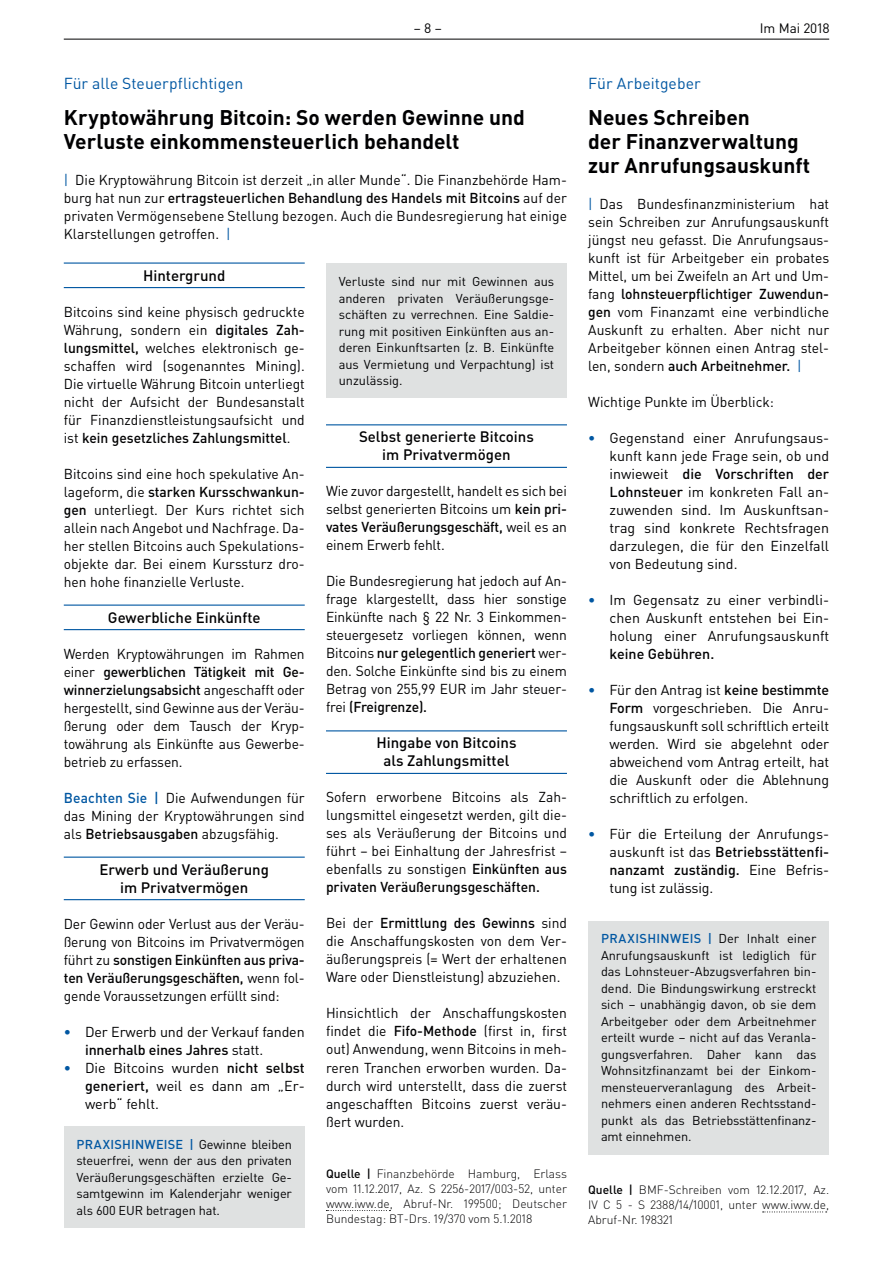
<style>
.page{position:relative;width:893px;height:1263px;background:#fff}
.page>*{position:absolute;margin:0;border:0;box-sizing:border-box;transform-origin:0 0}
.t1{font:700 21px/24px "DIN Pro";letter-spacing:-.005em;color:#000002}
.t2{font:15.75px "DIN Pro";color:#0157a2}
.t3{font:500 15px/18px "DIN Pro";color:#000002;text-align:center}
.t4{font:14.25px/18px "DIN Pro";color:#000002;text-align:justify}
.t5{font:500 14.25px "DIN Pro";color:#000002}
.t6{font:13.5px "DIN Pro";color:#000002}
.t7{font:12.75px/16.5px "DIN Pro";letter-spacing:-.01em;color:#000002;text-align:justify}
.t8{font:300 12px/15px "DIN Pro";color:#000002;text-align:justify}
.s1{color:#0157a2}
.s2{font-weight:500}
.s3{font-weight:500;color:#0157a2}
</style>
<div class="page">
<hr style="left:64px;top:39px;width:765px;height:1px;background:#000002">
<hr style="left:64px;top:262px;width:241px;height:2px;background:#0157a2">
<hr style="left:64px;top:287px;width:241px;height:1px;background:#0157a2">
<hr style="left:64px;top:604px;width:241px;height:2px;background:#0157a2">
<hr style="left:64px;top:629px;width:241px;height:1px;background:#0157a2">
<hr style="left:64px;top:856px;width:241px;height:2px;background:#0157a2">
<hr style="left:64px;top:899px;width:241px;height:1px;background:#0157a2">
<div style="left:64px;top:1126px;width:241px;height:101px;background:#dfe1e1"></div>
<hr style="left:326px;top:424px;width:241px;height:1px;background:#0157a2">
<hr style="left:326px;top:467px;width:241px;height:1px;background:#0157a2">
<hr style="left:326px;top:730px;width:241px;height:1px;background:#0157a2">
<hr style="left:326px;top:773px;width:241px;height:1px;background:#0157a2">
<svg style="left:326px;top:1210px;width:64px;height:1px"></svg>
<div style="left:326px;top:264px;width:241px;height:134px;background:#dfe1e1"></div>
<svg style="left:763px;top:1211px;width:64px;height:1px"></svg>
<div style="left:588px;top:921px;width:241px;height:233px;background:#dfe1e1"></div>
<p class="t6" style="left:414px;top:19px;width:30px">– 8 –</p>
<p class="t6" style="left:760px;top:19px;width:71px">Im Mai 2018</p>
<p class="t2" style="left:64px;top:73px;width:181px">Für alle Steuerpflichtigen</p>
<h1 class="t1" style="left:64px;top:105px;width:463px">Kryptowährung Bitcoin: So werden Gewinne und<br>Verluste einkommensteuerlich behandelt</h1>
<p class="t4" style="left:64px;top:171px;width:505px"><span class="s1">|</span> Die Kryptowährung Bitcoin ist derzeit „in aller Munde“. Die Finanzbehörde Ham&shy;burg hat nun zur <span class="s2">ertragsteuerlichen Behandlung des Handels mit Bitcoins</span> auf der privaten Vermögensebene Stellung bezogen. Auch die Bundesregierung hat einige Klarstellungen getroffen. <span class="s1">|</span></p>
<p class="t3" style="left:143px;top:266px;width:84px">Hintergrund</p>
<p class="t4" style="left:64px;top:302px;width:242px">Bitcoins sind keine physisch gedruckte Währung, sondern ein <span class="s2">digitales Zah&shy;lungsmittel,</span> welches elektronisch ge&shy;schaffen wird (sogenanntes Mining).<br>Die virtuelle Währung Bitcoin unterliegt nicht der Aufsicht der Bundesanstalt für Finanzdienstleistungsaufsicht und ist <span class="s2">kein gesetzliches Zahlungsmittel</span>.</p>
<p class="t4" style="left:64px;top:464px;width:242px">Bitcoins sind eine hoch spekulative An&shy;lageform, die <span class="s2">starken Kursschwankun&shy;gen</span> unterliegt. Der Kurs richtet sich allein nach Angebot und Nachfrage. Da&shy;her stellen Bitcoins auch Spekulations&shy;objekte dar. Bei einem Kurssturz dro&shy;hen hohe finanzielle Verluste.</p>
<p class="t3" style="left:108px;top:608px;width:154px">Gewerbliche Einkünfte</p>
<p class="t4" style="left:64px;top:644px;width:242px">Werden Kryptowährungen im Rahmen einer <span class="s2">gewerblichen Tätigkeit mit Ge&shy;winnerzielungsabsicht</span> angeschafft oder hergestellt, sind Gewinne aus der Veräu&shy;ßerung oder dem Tausch der Kryp&shy;towährung als Einkünfte aus Gewerbe&shy;betrieb zu erfassen.</p>
<p class="t4" style="left:64px;top:788px;width:242px"><span class="s3">Beachten Sie |</span> Die Aufwendungen für das Mining der Kryptowährungen sind als <span class="s2">Betriebsausgaben</span> abzugsfähig.</p>
<p class="t3" style="left:100px;top:860px;width:171px">Erwerb und Veräußerung im Privatvermögen</p>
<p class="t4" style="left:64px;top:914px;width:242px">Der Gewinn oder Verlust aus der Veräu&shy;ßerung von Bitcoins im Privatvermögen führt zu <span class="s2">sonstigen Einkünften aus priva&shy;ten Veräußerungsgeschäften,</span> wenn fol&shy;gende Voraussetzungen erfüllt sind:</p>
<p class="t4" style="left:85px;top:1022px;width:221px;text-indent:-21px"><span class="s3">•</span> Der Erwerb und der Verkauf fanden <span class="s2">innerhalb eines Jahres</span> statt.</p>
<p class="t4" style="left:85px;top:1058px;width:221px;text-indent:-21px"><span class="s3">•</span> Die Bitcoins wurden <span class="s2">nicht selbst generiert,</span> weil es dann am „Er&shy;werb“ fehlt.</p>
<p class="t7" style="left:77px;top:1135px;width:217px"><span class="s3">PRAXISHINWEISE |</span> Gewinne bleiben steuerfrei, wenn der aus den privaten Veräußerungsgeschäften erzielte Ge&shy;samtgewinn im Kalenderjahr weniger als 600 EUR betragen hat.</p>
<p class="t7" style="left:339px;top:273px;width:217px">Verluste sind nur mit Gewinnen aus anderen privaten Veräußerungsge&shy;schäften zu verrechnen. Eine Saldie&shy;rung mit positiven Einkünften aus an&shy;deren Einkunftsarten (z. B. Einkünfte aus Vermietung und Verpachtung) ist unzulässig.</p>
<p class="t3" style="left:359px;top:427px;width:176px">Selbst generierte Bitcoins im Privatvermögen</p>
<p class="t4" style="left:326px;top:482px;width:242px">Wie zuvor dargestellt, handelt es sich bei selbst generierten Bitcoins um <span class="s2">kein pri&shy;vates Veräußerungsgeschäft,</span> weil es an einem Erwerb fehlt.</p>
<p class="t4" style="left:326px;top:572px;width:242px">Die Bundesregierung hat jedoch auf An&shy;frage klargestellt, dass hier sonstige Einkünfte nach § 22 Nr. 3 Einkommen&shy;steuergesetz vorliegen können, wenn Bitcoins <span class="s2">nur gelegentlich generiert</span> wer&shy;den. Solche Einkünfte sind bis zu einem Betrag von 255,99 EUR im Jahr steuer&shy;frei <span class="s2">(Freigrenze).</span></p>
<p class="t3" style="left:376px;top:733px;width:142px">Hingabe von Bitcoins als Zahlungsmittel</p>
<p class="t4" style="left:326px;top:788px;width:242px">Sofern erworbene Bitcoins als Zah&shy;lungsmittel eingesetzt werden, gilt die&shy;ses als Veräußerung der Bitcoins und führt – bei Einhaltung der Jahresfrist – ebenfalls zu sonstigen <span class="s2">Einkünften aus privaten Veräußerungsgeschäften.</span></p>
<p class="t4" style="left:326px;top:914px;width:242px">Bei der <span class="s2">Ermittlung des Gewinns</span> sind die Anschaffungskosten von dem Ver&shy;äußerungspreis (= Wert der erhaltenen Ware oder Dienstleistung) abzuziehen.</p>
<p class="t4" style="left:326px;top:1004px;width:242px">Hinsichtlich der Anschaffungskosten findet die <span class="s2">Fifo-Methode</span> (first in, first out) Anwendung, wenn Bitcoins in meh&shy;reren Tranchen erworben wurden. Da&shy;durch wird unterstellt, dass die zuerst angeschafften Bitcoins zuerst veräu&shy;ßert wurden.</p>
<p class="t8" style="left:326px;top:1165px;width:242px"><span class="s2">Quelle |</span> Finanzbehörde Hamburg, Erlass vom 11.12.2017, Az. S 2256-2017/003-52, unter www.iww.de, Abruf-Nr. 199500; Deutscher Bundestag: BT-Drs. 19/370 vom 5.1.2018</p>
<p class="t2" style="left:588px;top:73px;width:114px">Für Arbeitgeber</p>
<h1 class="t1" style="left:588px;top:105px;width:224px">Neues Schreiben<br>der Finanzverwaltung zur Anrufungsauskunft</h1>
<p class="t4" style="left:588px;top:195px;width:242px"><span class="s1">|</span> Das Bundesfinanzministerium hat sein Schreiben zur Anrufungsauskunft jüngst neu gefasst. Die Anrufungsaus&shy;kunft ist für Arbeitgeber ein probates Mittel, um bei Zweifeln an Art und Um&shy;fang <span class="s2">lohnsteuerpflichtiger Zuwendun&shy;gen</span> vom Finanzamt eine verbindliche Auskunft zu erhalten. Aber nicht nur Arbeitgeber können einen Antrag stel&shy;len, sondern <span class="s2">auch Arbeitnehmer.</span> <span class="s1">|</span></p>
<p class="t4" style="left:588px;top:393px;width:187px">Wichtige Punkte im Überblick:</p>
<p class="t4" style="left:609px;top:429px;width:221px;text-indent:-21px"><span class="s3">•</span> Gegenstand einer Anrufungsaus&shy;kunft kann jede Frage sein, ob und inwieweit <span class="s2">die Vorschriften der Lohnsteuer</span> im konkreten Fall an&shy;zuwenden sind. Im Auskunftsan&shy;trag sind konkrete Rechtsfragen darzulegen, die für den Einzelfall von Bedeutung sind.</p>
<p class="t4" style="left:609px;top:591px;width:221px;text-indent:-21px"><span class="s3">•</span> Im Gegensatz zu einer verbindli&shy;chen Auskunft entstehen bei Ein&shy;holung einer Anrufungsauskunft</p>
<p class="t5" style="left:609px;top:644px;width:106px">keine Gebühren.</p>
<p class="t4" style="left:609px;top:681px;width:221px;text-indent:-21px"><span class="s3">•</span> Für den Antrag ist <span class="s2">keine bestimmte Form</span> vorgeschrieben. Die Anru&shy;fungsauskunft soll schriftlich erteilt werden. Wird sie abgelehnt oder abweichend vom Antrag erteilt, hat die Auskunft oder die Ablehnung schriftlich zu erfolgen.</p>
<p class="t4" style="left:609px;top:825px;width:221px;text-indent:-21px"><span class="s3">•</span> Für die Erteilung der Anrufungs&shy;auskunft ist das <span class="s2">Betriebsstättenfi&shy;nanzamt zuständig.</span> Eine Befris&shy;tung ist zulässig.</p>
<p class="t7" style="left:601px;top:930px;width:217px"><span class="s3">PRAXISHINWEIS |</span> Der Inhalt einer Anrufungsauskunft ist lediglich für das Lohnsteuer-Abzugsverfahren bin&shy;dend. Die Bindungswirkung erstreckt sich – unabhängig davon, ob sie dem Arbeitgeber oder dem Arbeitnehmer erteilt wurde – nicht auf das Veranla&shy;gungsverfahren. Daher kann das Wohnsitzfinanzamt bei der Einkom&shy;mensteuerveranlagung des Arbeit&shy;nehmers einen anderen Rechtsstand&shy;punkt als das Betriebsstättenfinanz&shy;amt einnehmen.</p>
<p class="t8" style="left:588px;top:1181px;width:242px"><span class="s2">Quelle |</span> BMF-Schreiben vom 12.12.2017, Az.<br>IV C 5 - S 2388/14/10001, unter www.iww.de, Abruf-Nr. 198321</p>
</div>
